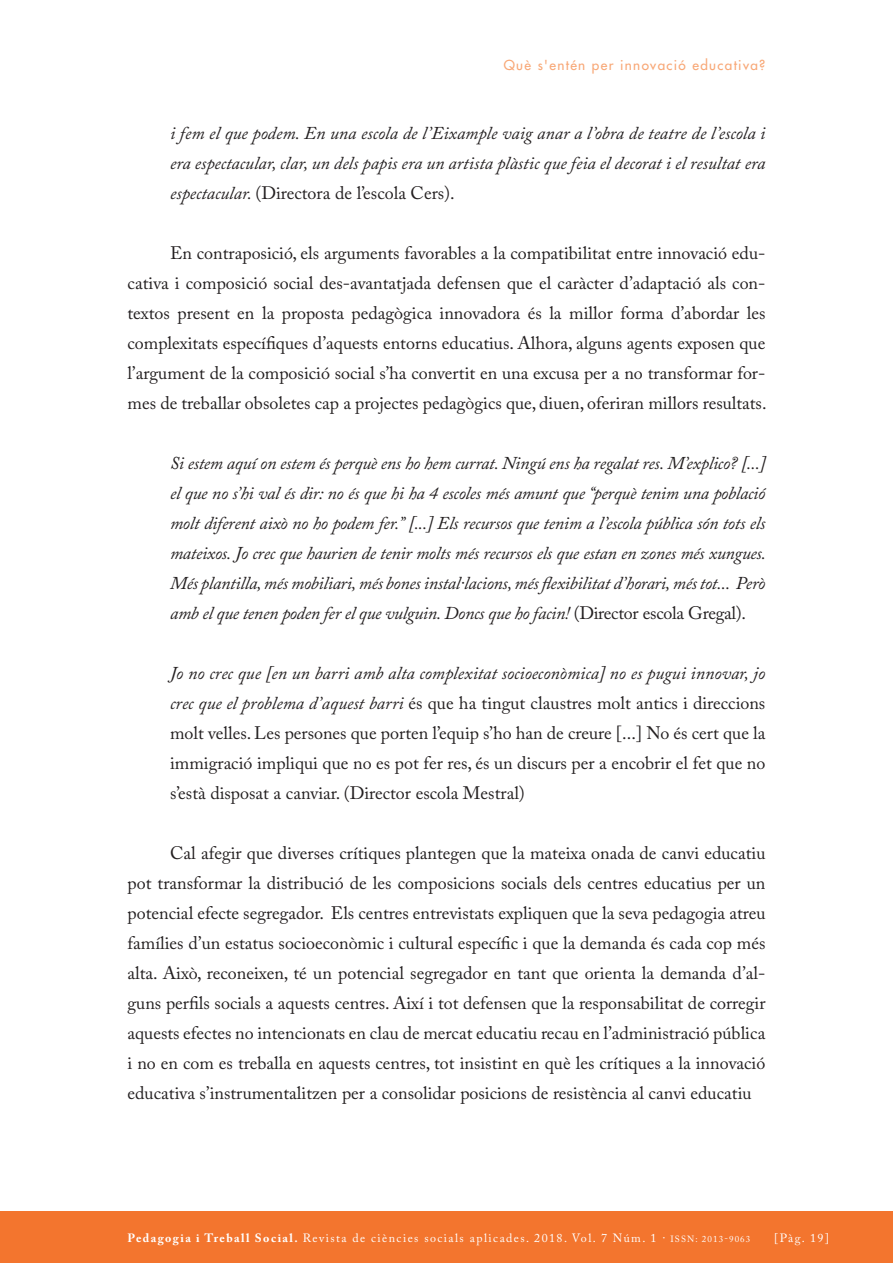
<style>
.page{position:relative;width:893px;height:1263px;background:#fff}
.page>*{position:absolute;margin:0;border:0;box-sizing:border-box;transform-origin:0 0}
.TEXT_COMU{font:18px/30px "Adobe Caslon Pro";color:#231f20;text-align:justify}
.TEXT_COMU-2{font:italic 18px/30px "Adobe Caslon Pro";letter-spacing:-.01em;color:#231f20;text-align:justify}
.CAPÇALERA_DRETA{font:13.5px "Futura";letter-spacing:.1em;color:#f8a877}
.t1{font:12px "Adobe Caslon Pro";letter-spacing:.12em;color:#fff}
.s1{font-style:normal}
.s2{font-style:italic}
.s3{font-weight:700}
.s4{font-size:9px}
</style>
<div class="page">
<div style="left:0;top:1212px;width:893px;height:51px;background:#f3752e"></div>
<p class="CAPÇALERA_DRETA" style="left:504px;top:57px;width:263px">Què s'entén per innovació educativa?</p>
<p class="TEXT_COMU-2" style="left:170px;top:118px;width:597px">i fem el que podem. En una escola de l’Eixample vaig anar a l’obra de teatre de l’escola i era espectacular, clar, un dels papis era un artista plàstic que feia el decorat i el resultat era espectacular. <span class="s1">(Directora de l’escola Cers).</span></p>
<p class="TEXT_COMU" style="left:128px;top:238px;width:640px;text-indent:43px">En contraposició, els arguments favorables a la compatibilitat entre innovació edu&shy;cativa i composició social des-avantatjada defensen que el caràcter d’adaptació als con&shy;textos present en la proposta pedagògica innovadora és la millor forma d’abordar les complexitats específiques d’aquests entorns educatius. Alhora, alguns agents exposen que l’argument de la composició social s’ha convertit en una excusa per a no transformar for&shy;mes de treballar obsoletes cap a projectes pedagògics que, diuen, oferiran millors resultats.</p>
<p class="TEXT_COMU-2" style="left:170px;top:448px;width:597px">Si estem aquí on estem és perquè ens ho hem currat. Ningú ens ha regalat res. M’explico? [...] el que no s’hi val és dir: no és que hi ha 4 escoles més amunt que “perquè tenim una població molt diferent això no ho podem fer.” [...] Els recursos que tenim a l’escola pública són tots els mateixos. Jo crec que haurien de tenir molts més recursos els que estan en zones més xungues.<br>Més plantilla, més mobiliari, més bones instal·lacions, més flexibilitat d’horari, més tot... Però amb el que tenen poden fer el que vulguin. Doncs que ho facin! <span class="s1">(Director escola Gregal).</span></p>
<p class="TEXT_COMU" style="left:170px;top:658px;width:597px"><span class="s2">Jo no crec que [en un barri amb alta complexitat socioeconòmica] no es pugui innovar, jo crec que el problema d’aquest barri</span> és que ha tingut claustres molt antics i direccions molt velles. Les persones que porten l’equip s’ho han de creure [...] No és cert que la immigració impliqui que no es pot fer res, és un discurs per a encobrir el fet que no s’està disposat a canviar. (Director escola Mestral)</p>
<p class="TEXT_COMU" style="left:128px;top:838px;width:639px;text-indent:43px">Cal afegir que diverses crítiques plantegen que la mateixa onada de canvi educatiu pot transformar la distribució de les composicions socials dels centres educatius per un potencial efecte segregador. Els centres entrevistats expliquen que la seva pedagogia atreu famílies d’un estatus socioeconòmic i cultural específic i que la demanda és cada cop més alta. Això, reconeixen, té un potencial segregador en tant que orienta la demanda d’al&shy;guns perfils socials a aquests centres. Així i tot defensen que la responsabilitat de corregir aquests efectes no intencionats en clau de mercat educatiu recau en l’administració pública i no en com es treballa en aquests centres, tot insistint en què les crítiques a la innovació educativa s’instrumentalitzen per a consolidar posicions de resistència al canvi educatiu</p>
<p class="t1" style="left:128px;top:1231px;width:624px"><span class="s3">Pedagogia i Treball Social.</span> Revista de ciències socials aplicades. 2018. Vol. 7 Núm. 1 · <span class="s4">ISSN: 2013-9063</span></p>
<p class="t1" style="left:774px;top:1231px;width:56px">[Pàg. 19]</p>
</div>
